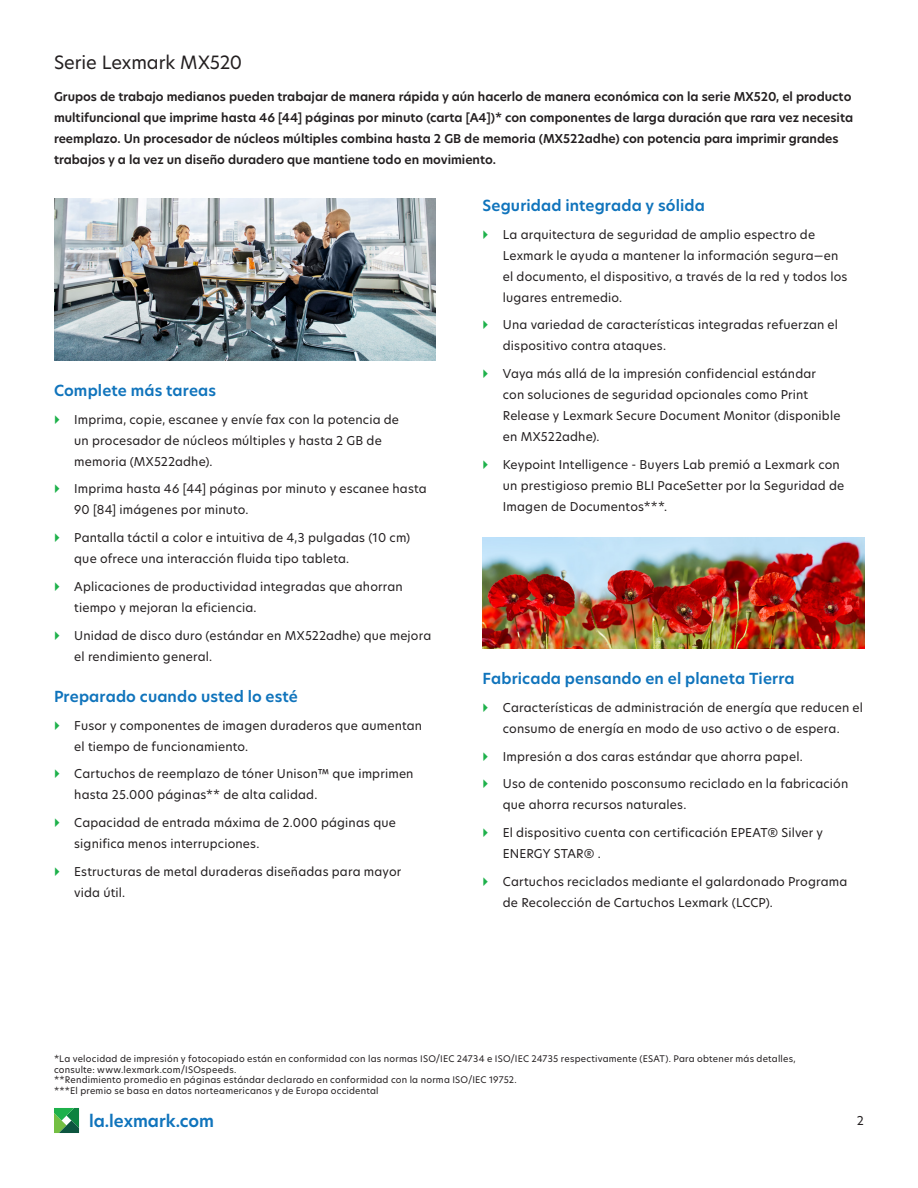
<style>
.page{position:relative;width:918px;height:1188px;background:#fff}
.page>*{position:absolute;margin:0;border:0;box-sizing:border-box;transform-origin:0 0}
.Title_-_secondary_he{font:18px "TP Hero";letter-spacing:-.005em;color:#231f20}
.URL{font:600 16.5px "TP Hero";color:#1074bc}
.Body_header_-_level{font:600 15px "TP Hero";letter-spacing:.01em;color:#1074bc}
.t1{font:12px/21px "TP Hero";letter-spacing:.015em;color:#231f20}
.Introduction_paragra{font:600 12px/21px "TP Hero";color:#231f20}
.Footnotes{font:9px/10.5px "TP Hero";letter-spacing:.025em;color:#231f20}
</style>
<div class="page">
<svg style="left:54px;top:1108px;width:25px;height:25px"></svg>
<img style="left:54px;top:199px;width:381px;height:162px">
<img style="left:483px;top:537px;width:381px;height:112px">
<p class="Title_-_secondary_he" style="left:54px;top:50px;width:190px">Serie Lexmark MX520</p>
<p class="Introduction_paragra" style="left:54px;top:87px;width:801px">Grupos de trabajo medianos pueden trabajar de manera rápida y aún hacerlo de manera económica con la serie MX520, el producto multifuncional que imprime hasta 46 [44] páginas por minuto (carta [A4])* con componentes de larga duración que rara vez necesita reemplazo. Un procesador de núcleos múltiples combina hasta 2 GB de memoria (MX522adhe) con potencia para imprimir grandes trabajos y a la vez un diseño duradero que mantiene todo en movimiento.</p>
<p class="Body_header_-_level" style="left:54px;top:380px;width:164px">Complete más tareas</p>
<p class="t1" style="left:74px;top:409px;width:326px">Imprima, copie, escanee y envíe fax con la potencia de un procesador de núcleos múltiples y hasta 2 GB de memoria (MX522adhe).</p>
<p class="t1" style="left:74px;top:478px;width:354px">Imprima hasta 46 [44] páginas por minuto y escanee hasta<br>90 [84] imágenes por minuto.</p>
<p class="t1" style="left:74px;top:527px;width:338px">Pantalla táctil a color e intuitiva de 4,3 pulgadas (10 cm) que ofrece una interacción fluida tipo tableta.</p>
<p class="t1" style="left:74px;top:576px;width:330px">Aplicaciones de productividad integradas que ahorran tiempo y mejoran la eficiencia.</p>
<p class="t1" style="left:74px;top:625px;width:359px">Unidad de disco duro (estándar en MX522adhe) que mejora el rendimiento general.</p>
<p class="Body_header_-_level" style="left:54px;top:686px;width:245px">Preparado cuando usted lo esté</p>
<p class="t1" style="left:74px;top:715px;width:349px">Fusor y componentes de imagen duraderos que aumentan el tiempo de funcionamiento.</p>
<p class="t1" style="left:74px;top:763px;width:341px">Cartuchos de reemplazo de tóner Unison™ que imprimen hasta 25.000 páginas** de alta calidad.</p>
<p class="t1" style="left:74px;top:812px;width:323px">Capacidad de entrada máxima de 2.000 páginas que significa menos interrupciones.</p>
<p class="t1" style="left:74px;top:861px;width:329px">Estructuras de metal duraderas diseñadas para mayor vida útil.</p>
<p class="Body_header_-_level" style="left:483px;top:195px;width:224px">Seguridad integrada y sólida</p>
<p class="t1" style="left:503px;top:223px;width:346px">La arquitectura de seguridad de amplio espectro de Lexmark le ayuda a mantener la información segura—en el documento, el dispositivo, a través de la red y todos los lugares entremedio.</p>
<p class="t1" style="left:503px;top:314px;width:337px">Una variedad de características integradas refuerzan el dispositivo contra ataques.</p>
<p class="t1" style="left:503px;top:363px;width:339px">Vaya más allá de la impresión confidencial estándar con soluciones de seguridad opcionales como Print Release y Lexmark Secure Document Monitor (disponible en MX522adhe).</p>
<p class="t1" style="left:503px;top:454px;width:343px">Keypoint Intelligence - Buyers Lab premió a Lexmark con un prestigioso premio BLI PaceSetter por la Seguridad de<br>Imagen de Documentos***.</p>
<p class="Body_header_-_level" style="left:483px;top:668px;width:314px">Fabricada pensando en el planeta Tierra</p>
<p class="t1" style="left:503px;top:697px;width:362px">Características de administración de energía que reducen el consumo de energía en modo de uso activo o de espera.</p>
<p class="t1" style="left:503px;top:746px;width:301px">Impresión a dos caras estándar que ahorra papel.</p>
<p class="t1" style="left:503px;top:773px;width:347px">Uso de contenido posconsumo reciclado en la fabricación que ahorra recursos naturales.</p>
<p class="t1" style="left:503px;top:822px;width:322px">El dispositivo cuenta con certificación EPEAT® Silver y<br>ENERGY STAR® .</p>
<p class="t1" style="left:503px;top:871px;width:346px">Cartuchos reciclados mediante el galardonado Programa de Recolección de Cartuchos Lexmark (LCCP).</p>
<p class="Footnotes" style="left:54px;top:1053px;width:743px">*La velocidad de impresión y fotocopiado están en conformidad con las normas ISO/IEC 24734 e ISO/IEC 24735 respectivamente (ESAT). Para obtener más detalles, consulte: www.lexmark.com/ISOspeeds.</p>
<p class="Footnotes" style="left:54px;top:1074px;width:464px">**Rendimiento promedio en páginas estándar declarado en conformidad con la norma ISO/IEC 19752.</p>
<p class="Footnotes" style="left:54px;top:1085px;width:326px">***El premio se basa en datos norteamericanos y de Europa occidental</p>
<p class="URL" style="left:89px;top:1110px;width:127px">la.lexmark.com</p>
<p class="t1" style="left:857px;top:1110px;width:9px">2</p>
</div>
